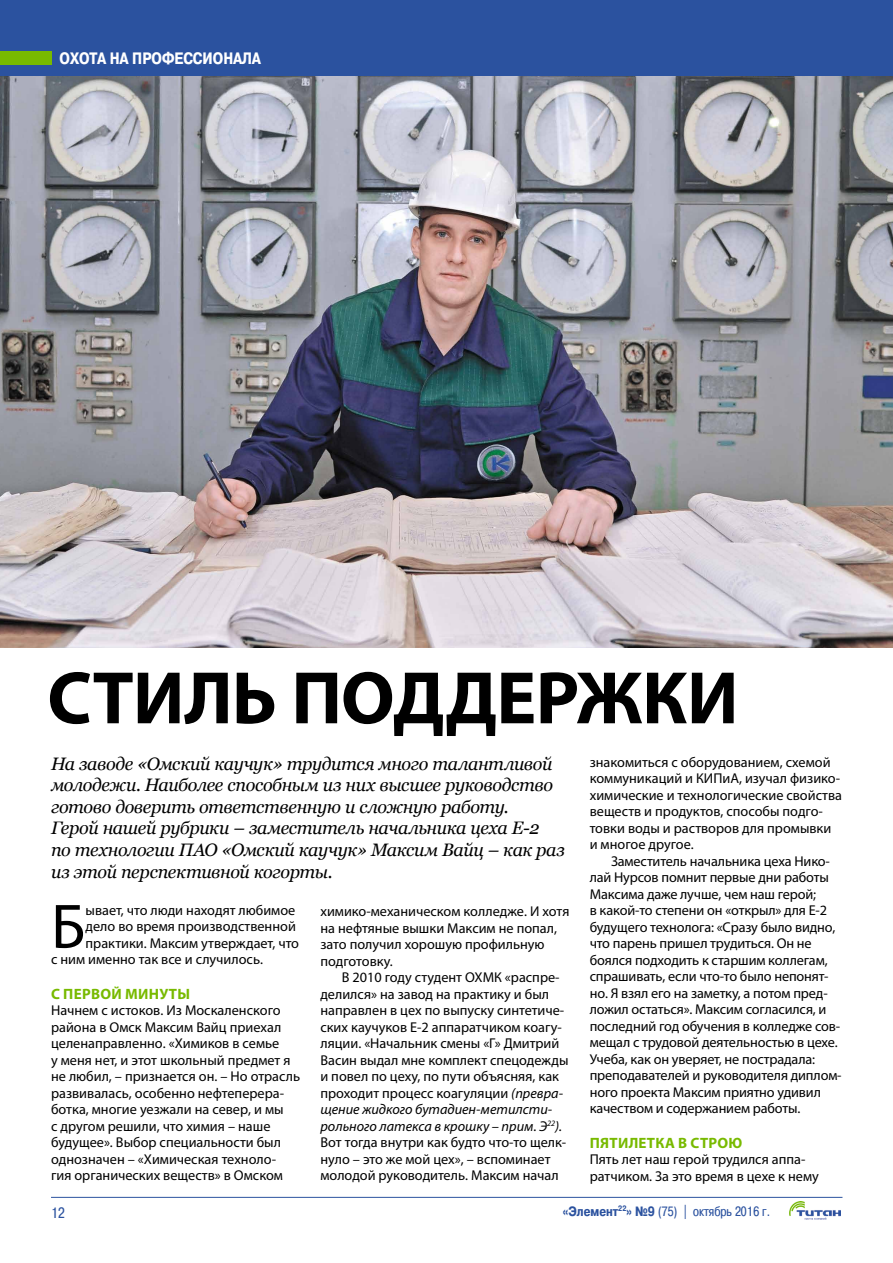
<style>
.page{position:relative;width:893px;height:1263px;background:#fff}
.page>*{position:absolute;margin:0;border:0;box-sizing:border-box;transform-origin:0 0}
.t1{font:700 75px "Myriad Pro";letter-spacing:-.01em;color:#000}
.t2{font:63.15px "Myriad Pro";color:#000}
.t3{font:italic 18px/21.6px "Georgia";letter-spacing:-.02em;color:#000}
.t4{font:700 16.5px "Pragmatica Condensed Cyr";color:#fff}
.t5{font:700 15px "Myriad Pro";letter-spacing:.02em;color:#78ba00}
.t6{font:15px "Pragmatica Condensed Cyr";color:#2b529f}
.t7{font:14.25px/16.5px "Myriad Pro";color:#000}
.t8{font:13.5px "Pragmatica Condensed Cyr";color:#2b529f}
.s1{font-style:italic}
.s2{font-weight:700}
</style>
<div class="page">
<div style="left:0;top:0;width:893px;height:77px;background:#2b529f"></div>
<div style="left:0;top:51px;width:51px;height:13px;background:#78ba00"></div>
<hr style="left:51px;top:1197px;width:791px;height:1px;background:#2b529f">
<img style="left:790px;top:1201px;width:51px;height:18px">
<img style="left:0;top:77px;width:893px;height:571px">
<p class="t4" style="left:60px;top:49px;width:175px">охота на профессионала</p>
<h1 class="t1" style="left:47px;top:649px;width:693px">Стиль поддержки</h1>
<p class="t3" style="left:51px;top:753px;width:515px">На заводе «Омский каучук» трудится много талантливой молодежи. Наиболее способным из них высшее руководство готово доверить ответственную и сложную работу.<br>Герой нашей рубрики – заместитель начальника цеха Е-2<br>по технологии ПАО «Омский каучук» Максим Вайц – как раз из этой перспективной когорты.</p>
<p class="t7" style="left:320px;top:903px;width:251px">химико-механическом колледже. И хотя на нефтяные вышки Максим не попал, зато получил хорошую профильную подготовку.</p>
<p class="t7" style="left:320px;top:969px;width:250px;text-indent:21px">В 2010 году студент ОХМК «распре&shy;делился» на завод на практику и был направлен в цех по выпуску синтетиче&shy;ских каучуков Е-2 аппаратчиком коагу&shy;ляции. «Начальник смены «Г» Дмитрий Васин выдал мне комплект спецодежды и повел по цеху, по пути объясняя, как проходит процесс коагуляции <span class="s1">(превра&shy;щение жидкого бутадиен-метилсти&shy;рольного латекса в крошку – прим. Э</span><sup>22</sup><span class="s1">).<br></span>Вот тогда внутри как будто что-то щелк&shy;нуло – это же мой цех», – вспоминает молодой руководитель. Максим начал</p>
<p class="t7" style="left:590px;top:753px;width:254px">знакомиться с оборудованием, схемой коммуникаций и КИПиА, изучал физико&shy;химические и технологические свойства веществ и продуктов, способы подго&shy;товки воды и растворов для промывки и многое другое.</p>
<p class="t7" style="left:590px;top:852px;width:253px;text-indent:21px">Заместитель начальника цеха Нико&shy;лай Нурсов помнит первые дни работы Максима даже лучше, чем наш герой;<br>в какой-то степени он «открыл» для Е-2 будущего технолога: «Сразу было видно, что парень пришел трудиться. Он не боялся подходить к старшим коллегам, спрашивать, если что-то было непонят&shy;но. Я взял его на заметку, а потом пред&shy;ложил остаться». Максим согласился, и последний год обучения в колледже сов&shy;мещал с трудовой деятельностью в цехе.<br>Учеба, как он уверяет, не пострадала: преподавателей и руководителя диплом&shy;ного проекта Максим приятно удивил качеством и содержанием работы.</p>
<p class="t5" style="left:590px;top:1133px;width:154px">Пятилетка в строю</p>
<p class="t7" style="left:590px;top:1151px;width:231px">Пять лет наш герой трудился аппа&shy;ратчиком. За это время в цехе к нему</p>
<h2 class="t2" style="left:51px;top:887px;width:36px">Б</h2>
<p class="t7" style="left:86px;top:901px;width:211px">ывает, что люди находят любимое</p>
<p class="t7" style="left:86px;top:918px;width:212px">дело во время производственной</p>
<p class="t7" style="left:86px;top:934px;width:215px">практики. Максим утверждает, что</p>
<p class="t7" style="left:51px;top:951px;width:213px">с ним именно так все и случилось.</p>
<p class="t5" style="left:51px;top:984px;width:141px">С первой минуты</p>
<p class="t7" style="left:51px;top:1002px;width:251px">Начнем с истоков. Из Москаленского района в Омск Максим Вайц приехал целенаправленно. «Химиков в семье<br>у меня нет, и этот школьный предмет я не любил, – признается он. – Но отрасль развивалась, особенно нефтеперера&shy;ботка, многие уезжали на север, и мы<br>с другом решили, что химия – наше будущее». Выбор специальности был однозначен – «Химическая техноло-<br>гия органических веществ» в Омском</p>
<p class="t6" style="left:51px;top:1204px;width:15px">12</p>
<p class="t8" style="left:563px;top:1203px;width:209px"><span class="s2">«Элемент</span><sup>22</sup><span class="s2">» №9</span> (75) | октябрь 2016 г.</p>
</div>
